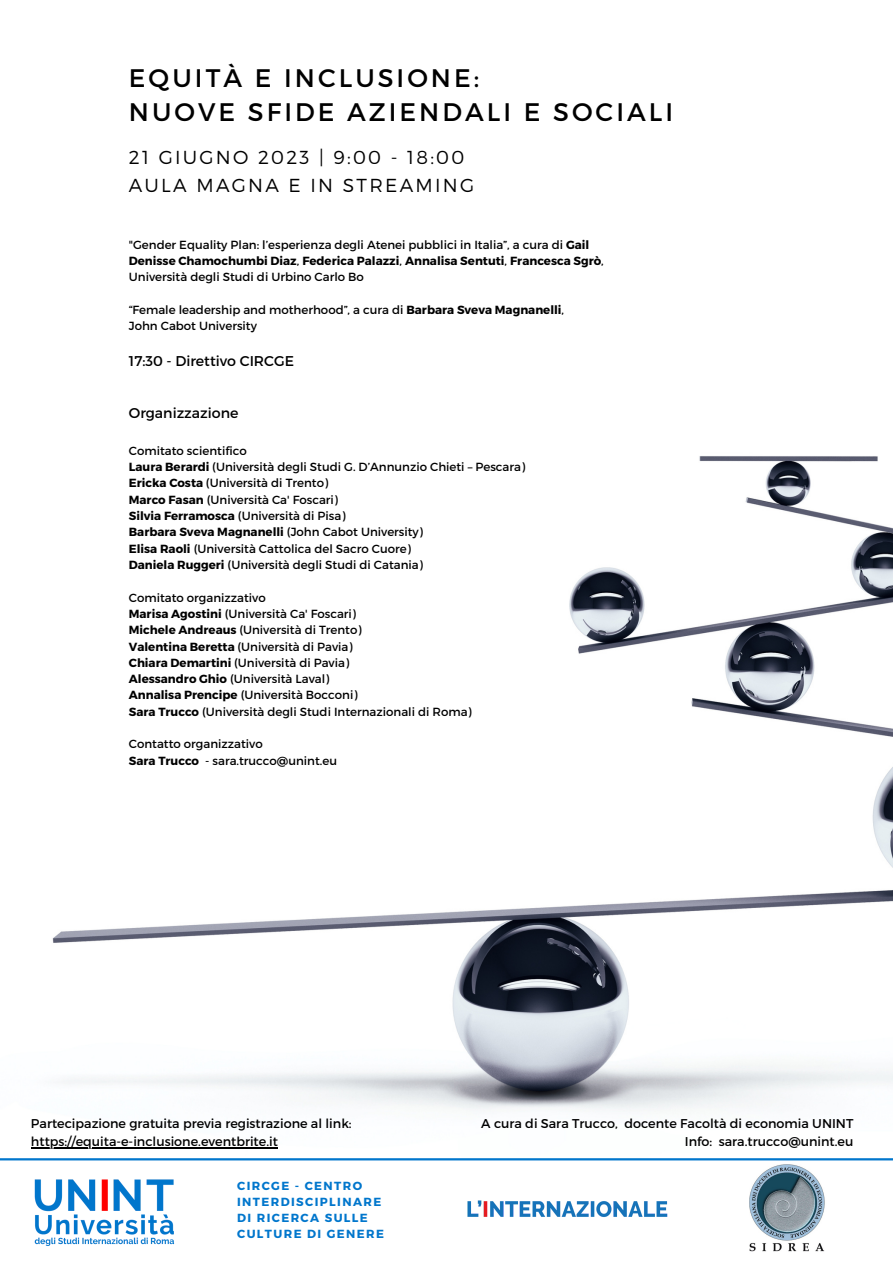
<style>
.page{position:relative;width:893px;height:1263px;background:#fff}
.page>*{position:absolute;margin:0;border:0;box-sizing:border-box;transform-origin:0 0}
.t1{font:25.35px "Montserrat";letter-spacing:.12em;color:#000}
.t2{font:300 18.83px "Montserrat";letter-spacing:.12em;color:#000}
.t3{font:14.17px "Montserrat";color:#000}
.t4{font:12.75px "Montserrat";color:#000}
.t5{font:11.77px/16.4px "Montserrat";color:#000}
.t6{font:700 11.77px "Montserrat";color:#000}
.t7{font:700 11.7px/16px "Montserrat";letter-spacing:.12em;color:#0076cc}
.s1{font-weight:700}
.s2{font-weight:400}
</style>
<div class="page">
<img style="left:31px;top:456px;width:862px;height:693px">
<hr style="left:31px;top:1147px;width:247px;height:1px;background:#000">
<img style="left:34px;top:1179px;width:141px;height:67px">
<img style="left:749px;top:1165px;width:76px;height:87px">
<img style="left:467px;top:1200px;width:200px;height:17px">
<hr style="left:0;top:1158px;width:893px;height:2px;background:#0076cc">
<p class="t1" style="left:129px;top:61px;width:352px">EQUITÀ E INCLUSIONE:</p>
<p class="t1" style="left:129px;top:96px;width:546px">NUOVE SFIDE AZIENDALI E SOCIALI</p>
<p class="t2" style="left:129px;top:145px;width:337px">21 GIUGNO 2023 | 9:00 - 18:00</p>
<p class="t2" style="left:129px;top:173px;width:347px">AULA MAGNA E IN STREAMING</p>
<p class="t5" style="left:129px;top:236px;width:476px">"Gender Equality Plan: l’esperienza degli Atenei pubblici in Italia”, a cura di <span class="s1">Gail<br>Denisse Chamochumbi Diaz</span>, <span class="s1">Federica Palazzi</span>, <span class="s1">Annalisa Sentuti</span>, <span class="s1">Francesca Sgrò</span>,<br>Università degli Studi di Urbino Carlo Bo</p>
<p class="t5" style="left:129px;top:301px;width:437px">“Female leadership and motherhood”, a cura di <span class="s1">Barbara Sveva Magnanelli</span>,</p>
<p class="t5" style="left:129px;top:317px;width:130px">John Cabot University</p>
<p class="t3" style="left:129px;top:352px;width:167px">17:30 - Direttivo CIRCGE</p>
<p class="t3" style="left:129px;top:404px;width:111px">Organizzazione</p>
<p class="t5" style="left:129px;top:442px;width:119px">Comitato scientifico</p>
<p class="t5" style="left:129px;top:458px;width:398px"><span class="s1">Laura Berardi</span> (Università degli Studi G. D’Annunzio Chieti – Pescara)</p>
<p class="t5" style="left:129px;top:474px;width:201px"><span class="s1">Ericka Costa</span> (Università di Trento)</p>
<p class="t5" style="left:129px;top:491px;width:211px"><span class="s1">Marco Fasan</span> (Università Ca' Foscari)</p>
<p class="t5" style="left:129px;top:507px;width:218px"><span class="s1">Silvia Ferramosca</span> (Università di Pisa)</p>
<p class="t6" style="left:129px;top:524px;width:295px">Barbara Sveva Magnanelli <span class="s2">(John Cabot University)</span></p>
<p class="t5" style="left:129px;top:540px;width:283px"><span class="s1">Elisa Raoli</span> (Università Cattolica del Sacro Cuore)</p>
<p class="t5" style="left:129px;top:556px;width:295px"><span class="s1">Daniela Ruggeri</span> (Università degli Studi di Catania)</p>
<p class="t5" style="left:129px;top:589px;width:138px">Comitato organizzativo</p>
<p class="t5" style="left:129px;top:605px;width:229px"><span class="s1">Marisa Agostini</span> (Università Ca' Foscari)</p>
<p class="t5" style="left:129px;top:621px;width:234px"><span class="s1">Michele Andreaus</span> (Università di Trento)</p>
<p class="t5" style="left:129px;top:638px;width:225px"><span class="s1">Valentina Beretta</span> (Università di Pavia)</p>
<p class="t5" style="left:129px;top:654px;width:222px"><span class="s1">Chiara Demartini</span> (Università di Pavia)</p>
<p class="t5" style="left:129px;top:670px;width:202px"><span class="s1">Alessandro Ghio</span> (Università Laval)</p>
<p class="t5" style="left:129px;top:686px;width:230px"><span class="s1">Annalisa Prencipe</span> (Università Bocconi)</p>
<p class="t5" style="left:129px;top:703px;width:344px"><span class="s1">Sara Trucco</span> (Università degli Studi Internazionali di Roma)</p>
<p class="t5" style="left:129px;top:735px;width:135px">Contatto organizzativo</p>
<p class="t5" style="left:129px;top:752px;width:210px"><span class="s1">Sara Trucco</span> - sara.trucco@unint.eu</p>
<p class="t4" style="left:31px;top:1115px;width:322px">Partecipazione gratuita previa registrazione al link:</p>
<p class="t4" style="left:31px;top:1133px;width:248px">https://equita-e-inclusione.eventbrite.it</p>
<p class="t7" style="left:237px;top:1177px;width:146px">CIRCGE - CENTRO<br>INTERDISCIPLINARE</p>
<p class="t7" style="left:237px;top:1209px;width:148px">DI RICERCA SULLE<br>CULTURE DI GENERE</p>
<p class="t4" style="left:481px;top:1115px;width:373px">A cura di Sara Trucco, docente Facoltà di economia UNINT</p>
<p class="t4" style="left:685px;top:1133px;width:170px">Info: sara.trucco@unint.eu</p>
</div>
